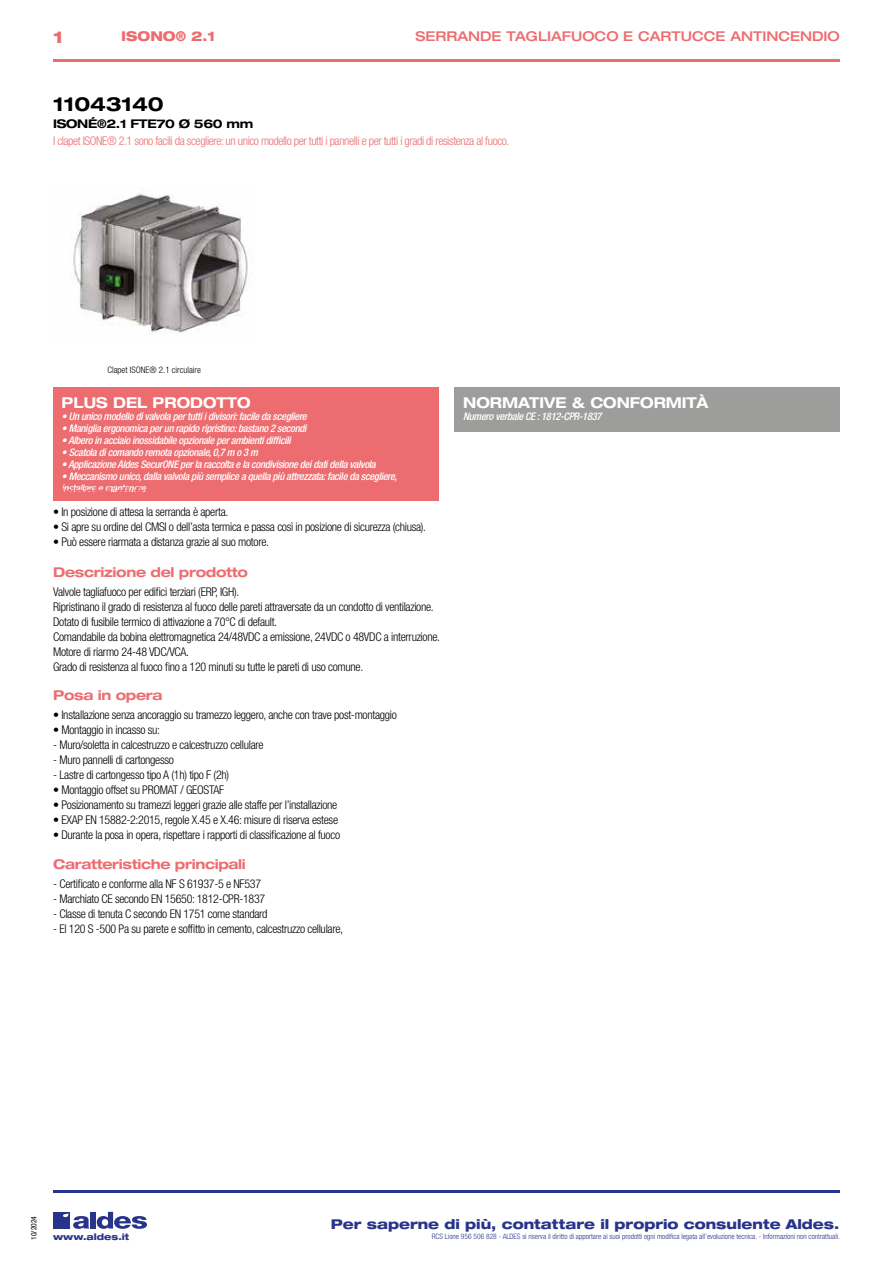
<style>
.page{position:relative;width:893px;height:1263px;background:#fff}
.page>*{position:absolute;margin:0;border:0;box-sizing:border-box;transform-origin:0 0}
.t1{font:700 expanded 19.5px "Helvetica Neue LT Std";letter-spacing:-.01em;color:#000}
.t2{font:800 expanded 16.5px "Helvetica Neue LT Std";color:#ed6c70}
.t3{font:700 expanded 15px "Helvetica Neue LT Std";color:#fff;scale:.95 1}
.t4{font:700 expanded 13.5px "Helvetica Neue LT Std";letter-spacing:-.025em;color:#ed6c70}
.t5{font:800 expanded 13.5px "Helvetica Neue LT Std";color:#28348b}
.t6{font:500 expanded 13.5px "Helvetica Neue LT Std";color:#ed6c70}
.t7{font:800 expanded 13.5px "Helvetica Neue LT Std";color:#ed6c70;scale:.95 1}
.t8{font:300 condensed 12px/15px "Helvetica Neue LT Std";letter-spacing:-.025em;color:#000}
.t9{font:300 condensed 12px "Helvetica Neue LT Std";letter-spacing:-.035em;color:#ed6c70}
.t10{font:700 expanded 12px "Helvetica Neue LT Std";letter-spacing:-.025em;color:#000}
.t11{font:italic 500 condensed 10.5px/12px "Helvetica Neue LT Std";letter-spacing:-.03em;color:#fff}
.t12{font:300 condensed 9px "Helvetica Neue LT Std";color:#000}
.t13{font:800 expanded 9px "Helvetica Neue LT Std";color:#28348b}
.t14{font:300 condensed 7.5px "Helvetica Neue LT Std";color:#28348b}
.t15{font:condensed 7.5px "Helvetica Neue LT Std";color:#000}
</style>
<div class="page">
<div style="left:455px;top:387px;width:385px;height:45px;background:#9d9d9c"></div>
<div style="left:53px;top:1212px;width:17px;height:16px;background:#28348b"></div>
<div style="left:90px;top:1212px;width:6px;height:16px;background:#28348b"></div>
<svg style="left:97px;top:1212px;width:50px;height:17px"></svg>
<svg style="left:63px;top:1213px;width:26px;height:16px"></svg>
<hr style="left:53px;top:59px;width:787px;height:2px;background:#ed6c70">
<div style="left:53px;top:387px;width:386px;height:114px;background:#ed6c70"></div>
<img style="left:73px;top:189px;width:175px;height:145px">
<hr style="left:53px;top:1190px;width:787px;height:2px;background:#28348b">
<h2 class="t2" style="left:53px;top:26px;width:12px">1</h2>
<p class="t7" style="left:121px;top:28px;width:100px">ISONO® 2.1</p>
<p class="t6" style="left:415px;top:28px;width:426px">SERRANDE TAGLIAFUOCO E CARTUCCE ANTINCENDIO</p>
<h1 class="t1" style="left:53px;top:92px;width:112px">11043140</h1>
<p class="t10" style="left:53px;top:116px;width:202px">ISONÉ®2.1 FTE70 Ø 560 mm</p>
<p class="t9" style="left:53px;top:134px;width:458px">I clapet ISONE® 2.1 sono facili da scegliere: un unico modello per tutti i pannelli e per tutti i gradi di resistenza al fuoco.</p>
<p class="t12" style="left:107px;top:365px;width:95px">Clapet ISONE® 2.1 circulaire</p>
<p class="t3" style="left:62px;top:393px;width:200px">PLUS DEL PRODOTTO</p>
<p class="t11" style="left:62px;top:410px;width:247px">• Un unico modello di valvola per tutti i divisori: facile da scegliere</p>
<p class="t11" style="left:62px;top:422px;width:246px">• Maniglia ergonomica per un rapido ripristino: bastano 2 secondi</p>
<p class="t11" style="left:62px;top:434px;width:231px">• Albero in acciaio inossidabile opzionale per ambienti difficili</p>
<p class="t11" style="left:62px;top:446px;width:198px">• Scatola di comando remota opzionale, 0,7 m o 3 m</p>
<p class="t11" style="left:62px;top:458px;width:316px">• Applicazione Aldes SecurONE per la raccolta e la condivisione dei dati della valvola</p>
<p class="t11" style="left:62px;top:470px;width:337px">• Meccanismo unico, dalla valvola più semplice a quella più attrezzata: facile da scegliere, installare e mantenere</p>
<p class="t8" style="left:53px;top:505px;width:177px">• In posizione di attesa la serranda è aperta.</p>
<p class="t8" style="left:53px;top:520px;width:374px">• Si apre su ordine del CMSI o dell’asta termica e passa così in posizione di sicurezza (chiusa).</p>
<p class="t8" style="left:53px;top:535px;width:217px">• Può essere riarmata a distanza grazie al suo motore.</p>
<p class="t8" style="left:53px;top:584px;width:388px">Valvole tagliafuoco per edifici terziari (ERP, IGH).<br>Ripristinano il grado di resistenza al fuoco delle pareti attraversate da un condotto di ventilazione.<br>Dotato di fusibile termico di attivazione a 70°C di default.<br>Comandabile da bobina elettromagnetica 24/48VDC a emissione, 24VDC o 48VDC a interruzione.<br>Motore di riarmo 24-48 VDC/VCA.<br>Grado di resistenza al fuoco fino a 120 minuti su tutte le pareti di uso comune.</p>
<p class="t8" style="left:53px;top:707px;width:345px">• Installazione senza ancoraggio su tramezzo leggero, anche con trave post-montaggio</p>
<p class="t8" style="left:53px;top:722px;width:109px">• Montaggio in incasso su:</p>
<p class="t8" style="left:53px;top:737px;width:212px">- Muro/soletta in calcestruzzo e calcestruzzo cellulare</p>
<p class="t8" style="left:53px;top:752px;width:122px">- Muro pannelli di cartongesso</p>
<p class="t8" style="left:53px;top:767px;width:178px">- Lastre di cartongesso tipo A (1h) tipo F (2h)</p>
<p class="t8" style="left:53px;top:782px;width:173px">• Montaggio offset su PROMAT / GEOSTAF</p>
<p class="t8" style="left:53px;top:797px;width:286px">• Posizionamento su tramezzi leggeri grazie alle staffe per l’installazione</p>
<p class="t8" style="left:53px;top:812px;width:286px">• EXAP EN 15882-2:2015, regole X.45 e X.46: misure di riserva estese</p>
<p class="t8" style="left:53px;top:827px;width:289px">• Durante la posa in opera, rispettare i rapporti di classificazione al fuoco</p>
<p class="t4" style="left:53px;top:855px;width:194px">Caratteristiche principali</p>
<p class="t8" style="left:53px;top:876px;width:209px">- Certificato e conforme alla NF S 61937-5 e NF537</p>
<p class="t8" style="left:53px;top:891px;width:214px">- Marchiato CE secondo EN 15650: 1812-CPR-1837</p>
<p class="t8" style="left:53px;top:906px;width:216px">- Classe di tenuta C secondo EN 1751 come standard</p>
<p class="t8" style="left:53px;top:921px;width:291px">- EI 120 S -500 Pa su parete e soffitto in cemento, calcestruzzo cellulare,</p>
<p class="t4" style="left:53px;top:564px;width:196px">Descrizione del prodotto</p>
<p class="t4" style="left:53px;top:686px;width:111px">Posa in opera</p>
<p class="t3" style="left:463px;top:393px;width:259px">NORMATIVE &amp; CONFORMITÀ</p>
<p class="t11" style="left:463px;top:410px;width:140px">Numero verbale CE : 1812-CPR-1837</p>
<p class="t15" style="left:29px;top:1240px;width:25px;rotate:-90deg">10/2024</p>
<p class="t5" style="left:331px;top:1215px;width:510px">Per saperne di più, contattare il proprio consulente Aldes.</p>
<p class="t13" style="left:53px;top:1231px;width:78px">www.aldes.it</p>
<p class="t14" style="left:432px;top:1232px;width:410px">RCS Lione 956 506 828 - ALDES si riserva il diritto di apportare ai suoi prodotti ogni modifica legata all’evoluzione tecnica. - Informazioni non contrattuali.</p>
</div>
